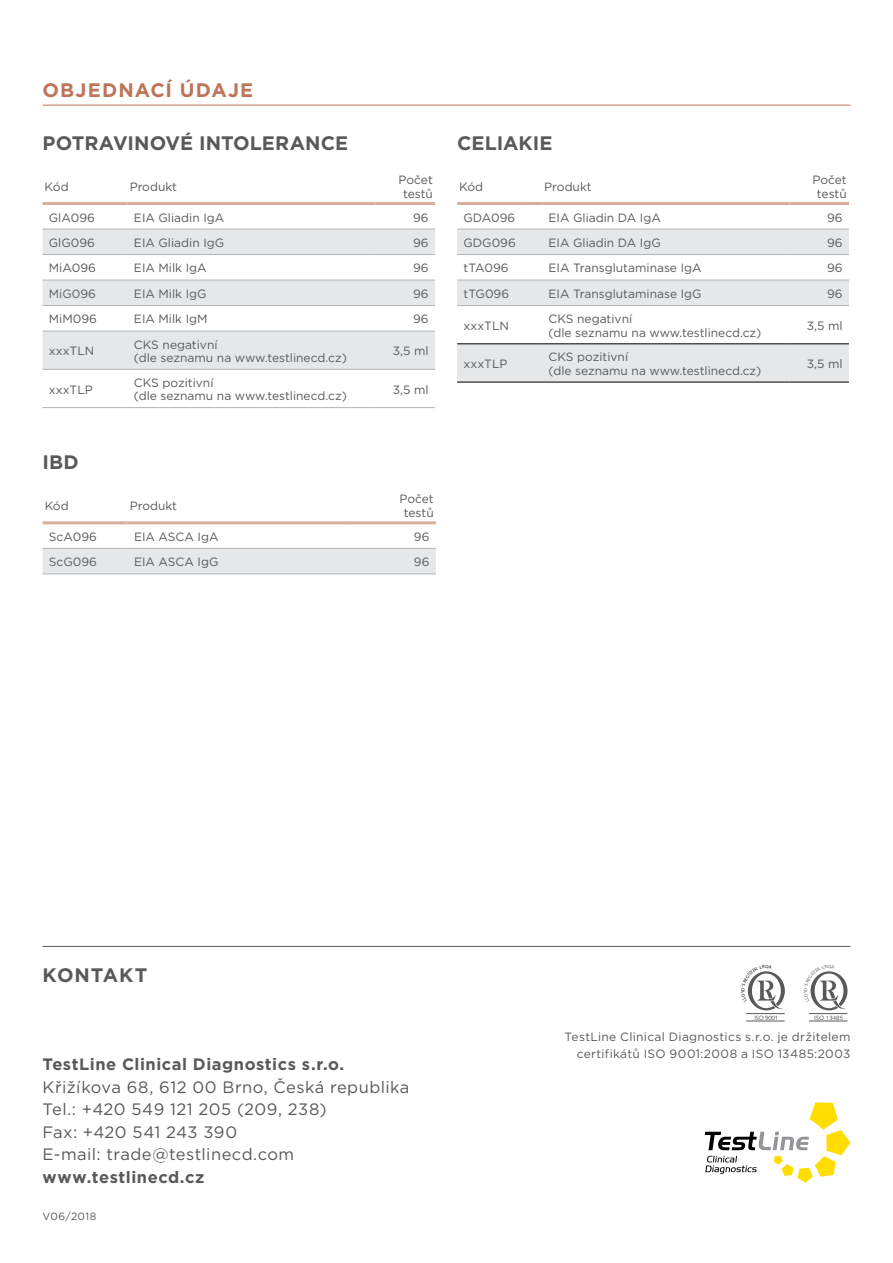
<style>
.page{position:relative;width:893px;height:1263px;background:#fff}
.page>*{position:absolute;margin:0;border:0;box-sizing:border-box;transform-origin:0 0}
.t1{font:700 19.5px "Gotham";letter-spacing:.005em;color:#58595b}
.t2{font:700 19.5px "Gotham";letter-spacing:.06em;color:#be7458}
.t3{font:700 19.5px "Gotham";letter-spacing:.045em;color:#58595b}
.t4{font:16.5px/22.5px "Gotham";letter-spacing:.025em;color:#58595b}
.t5{font:700 16.5px "Gotham";letter-spacing:.03em;color:#58595b}
.t6{font:12px/24.3px "Gotham";color:#58595b;text-align:center}
.t7{font:12px/16.5px "Gotham";letter-spacing:.025em;color:#58595b;text-align:right}
.t8{font:10.5px "Gotham";letter-spacing:.03em;color:#58595b}
.t9{font:6.15px "Syntax CE";color:#58595b}
</style>
<div class="page">
<hr style="left:43px;top:105px;width:807px;height:1px;background:#be7458">
<svg style="left:43px;top:230px;width:392px;height:139px;fill:#e6e7e8"></svg>
<hr style="left:43px;top:202px;width:85px;height:3px;background:#d9af9c">
<hr style="left:128px;top:202px;width:248px;height:3px;background:#d9af9c">
<hr style="left:376px;top:202px;width:59px;height:3px;background:#d9af9c">
<hr style="left:43px;top:331px;width:85px;height:1px;background:#b1b4b6">
<hr style="left:128px;top:331px;width:248px;height:1px;background:#b1b4b6">
<hr style="left:376px;top:331px;width:59px;height:1px;background:#b1b4b6">
<hr style="left:43px;top:369px;width:85px;height:1px;background:#b1b4b6">
<hr style="left:128px;top:369px;width:248px;height:1px;background:#b1b4b6">
<hr style="left:376px;top:369px;width:59px;height:1px;background:#b1b4b6">
<hr style="left:43px;top:229px;width:85px;height:1px;background:#b1b4b6">
<hr style="left:128px;top:229px;width:248px;height:1px;background:#b1b4b6">
<hr style="left:376px;top:229px;width:59px;height:1px;background:#b1b4b6">
<hr style="left:43px;top:254px;width:85px;height:1px;background:#b1b4b6">
<hr style="left:128px;top:254px;width:248px;height:1px;background:#b1b4b6">
<hr style="left:376px;top:254px;width:59px;height:1px;background:#b1b4b6">
<hr style="left:43px;top:280px;width:85px;height:1px;background:#b1b4b6">
<hr style="left:128px;top:280px;width:248px;height:1px;background:#b1b4b6">
<hr style="left:376px;top:280px;width:59px;height:1px;background:#b1b4b6">
<hr style="left:43px;top:305px;width:85px;height:1px;background:#b1b4b6">
<hr style="left:128px;top:305px;width:248px;height:1px;background:#b1b4b6">
<hr style="left:376px;top:305px;width:59px;height:1px;background:#b1b4b6">
<hr style="left:43px;top:407px;width:85px;height:1px;background:#b1b4b6">
<hr style="left:128px;top:407px;width:248px;height:1px;background:#b1b4b6">
<hr style="left:376px;top:407px;width:59px;height:1px;background:#b1b4b6">
<div style="left:43px;top:549px;width:393px;height:24px;background:#e6e7e8"></div>
<hr style="left:43px;top:521px;width:85px;height:3px;background:#d9af9c">
<hr style="left:128px;top:521px;width:221px;height:3px;background:#d9af9c">
<hr style="left:349px;top:521px;width:87px;height:3px;background:#d9af9c">
<hr style="left:43px;top:548px;width:85px;height:1px;background:#b1b4b6">
<hr style="left:128px;top:548px;width:221px;height:1px;background:#b1b4b6">
<hr style="left:349px;top:548px;width:87px;height:1px;background:#b1b4b6">
<hr style="left:43px;top:573px;width:85px;height:1px;background:#b1b4b6">
<hr style="left:128px;top:573px;width:221px;height:1px;background:#b1b4b6">
<hr style="left:349px;top:573px;width:87px;height:1px;background:#b1b4b6">
<svg style="left:457px;top:230px;width:392px;height:152px;fill:#e6e7e8"></svg>
<hr style="left:457px;top:202px;width:85px;height:3px;background:#d9af9c">
<hr style="left:542px;top:202px;width:247px;height:3px;background:#d9af9c">
<hr style="left:789px;top:202px;width:60px;height:3px;background:#d9af9c">
<hr style="left:457px;top:280px;width:85px;height:1px;background:#b1b4b6">
<hr style="left:542px;top:280px;width:247px;height:1px;background:#b1b4b6">
<hr style="left:789px;top:280px;width:60px;height:1px;background:#b1b4b6">
<hr style="left:457px;top:305px;width:85px;height:1px;background:#b1b4b6">
<hr style="left:542px;top:305px;width:247px;height:1px;background:#b1b4b6">
<hr style="left:789px;top:305px;width:60px;height:1px;background:#b1b4b6">
<hr style="left:457px;top:343px;width:85px;height:1px;background:#000">
<hr style="left:542px;top:343px;width:247px;height:1px;background:#000">
<hr style="left:789px;top:343px;width:60px;height:1px;background:#000">
<hr style="left:457px;top:382px;width:85px;height:1px;background:#000">
<hr style="left:542px;top:382px;width:247px;height:1px;background:#000">
<hr style="left:789px;top:382px;width:60px;height:1px;background:#000">
<hr style="left:457px;top:229px;width:85px;height:1px;background:#b1b4b6">
<hr style="left:542px;top:229px;width:247px;height:1px;background:#b1b4b6">
<hr style="left:789px;top:229px;width:60px;height:1px;background:#b1b4b6">
<hr style="left:457px;top:254px;width:85px;height:1px;background:#b1b4b6">
<hr style="left:542px;top:254px;width:247px;height:1px;background:#b1b4b6">
<hr style="left:789px;top:254px;width:60px;height:1px;background:#b1b4b6">
<hr style="left:809px;top:1013px;width:38px;height:1px;background:#58595b">
<hr style="left:809px;top:1021px;width:38px;height:1px;background:#58595b">
<hr style="left:746px;top:1013px;width:39px;height:1px;background:#58595b">
<hr style="left:746px;top:1021px;width:39px;height:1px;background:#58595b">
<svg style="left:705px;top:1102px;width:145px;height:81px"></svg>
<hr style="left:43px;top:946px;width:807px;height:1px;background:#58595b">
<svg style="left:810px;top:967px;width:37px;height:43px"></svg>
<svg style="left:747px;top:967px;width:38px;height:43px"></svg>
<h1 class="t2" style="left:43px;top:77px;width:212px">OBJEDNACÍ ÚDAJE</h1>
<h1 class="t1" style="left:43px;top:130px;width:307px">POTRAVINOVÉ INTOLERANCE</h1>
<p class="t6" style="left:45px;top:174px;width:25px">Kód</p>
<p class="t6" style="left:130px;top:174px;width:49px">Produkt</p>
<p class="t6" style="left:49px;top:205px;width:48px">GlA096</p>
<p class="t6" style="left:134px;top:205px;width:92px">EIA Gliadin IgA</p>
<p class="t6" style="left:49px;top:230px;width:48px">GlG096</p>
<p class="t6" style="left:134px;top:230px;width:92px">EIA Gliadin IgG</p>
<p class="t6" style="left:49px;top:256px;width:49px">MiA096</p>
<p class="t6" style="left:134px;top:256px;width:74px">EIA Milk IgA</p>
<p class="t6" style="left:49px;top:281px;width:49px">MiG096</p>
<p class="t6" style="left:134px;top:281px;width:74px">EIA Milk IgG</p>
<p class="t6" style="left:49px;top:307px;width:50px">MiM096</p>
<p class="t6" style="left:134px;top:307px;width:75px">EIA Milk IgM</p>
<p class="t6" style="left:399px;top:167px;width:36px">Počet</p>
<p class="t6" style="left:403px;top:181px;width:31px">testů<br>96</p>
<p class="t6" style="left:413px;top:230px;width:17px">96</p>
<p class="t6" style="left:413px;top:256px;width:17px">96</p>
<p class="t6" style="left:413px;top:281px;width:17px">96</p>
<p class="t6" style="left:413px;top:307px;width:17px">96</p>
<p class="t6" style="left:134px;top:332px;width:85px">CKS negativní</p>
<p class="t6" style="left:49px;top:339px;width:47px">xxxTLN</p>
<p class="t6" style="left:393px;top:339px;width:37px">3,5 ml</p>
<p class="t6" style="left:134px;top:345px;width:214px;line-height:24.8px;text-align:left">(dle seznamu na www.testlinecd.cz)<br>CKS pozitivní</p>
<p class="t6" style="left:49px;top:377px;width:45px">xxxTLP</p>
<p class="t6" style="left:393px;top:377px;width:37px">3,5 ml</p>
<p class="t6" style="left:134px;top:384px;width:214px">(dle seznamu na www.testlinecd.cz)</p>
<h1 class="t1" style="left:43px;top:450px;width:38px">IBD</h1>
<p class="t6" style="left:45px;top:493px;width:25px">Kód</p>
<p class="t6" style="left:49px;top:525px;width:50px">ScA096</p>
<p class="t6" style="left:130px;top:493px;width:49px">Produkt</p>
<p class="t6" style="left:134px;top:525px;width:86px">EIA ASCA IgA</p>
<p class="t6" style="left:399px;top:487px;width:36px">Počet</p>
<p class="t6" style="left:404px;top:500px;width:31px">testů<br>96</p>
<p class="t6" style="left:49px;top:550px;width:50px">ScG096</p>
<p class="t6" style="left:134px;top:550px;width:86px">EIA ASCA IgG</p>
<p class="t6" style="left:414px;top:550px;width:17px">96</p>
<h1 class="t1" style="left:457px;top:130px;width:97px">CELIAKIE</h1>
<p class="t6" style="left:459px;top:174px;width:25px">Kód</p>
<p class="t6" style="left:544px;top:174px;width:49px">Produkt</p>
<p class="t6" style="left:463px;top:205px;width:53px">GDA096</p>
<p class="t6" style="left:549px;top:205px;width:114px">EIA Gliadin DA IgA</p>
<p class="t6" style="left:463px;top:230px;width:54px">GDG096</p>
<p class="t6" style="left:549px;top:230px;width:114px">EIA Gliadin DA IgG</p>
<p class="t6" style="left:463px;top:256px;width:47px">tTA096</p>
<p class="t6" style="left:549px;top:256px;width:155px">EIA Transglutaminase IgA</p>
<p class="t6" style="left:464px;top:281px;width:47px">tTG096</p>
<p class="t6" style="left:549px;top:281px;width:154px">EIA Transglutaminase IgG</p>
<p class="t6" style="left:812px;top:167px;width:36px">Počet</p>
<p class="t6" style="left:817px;top:181px;width:31px">testů<br>96</p>
<p class="t6" style="left:827px;top:230px;width:17px">96</p>
<p class="t6" style="left:827px;top:256px;width:17px">96</p>
<p class="t6" style="left:827px;top:281px;width:17px">96</p>
<p class="t6" style="left:549px;top:306px;width:85px">CKS negativní</p>
<p class="t6" style="left:464px;top:313px;width:47px">xxxTLN</p>
<p class="t6" style="left:807px;top:313px;width:37px">3,5 ml</p>
<p class="t6" style="left:549px;top:320px;width:214px;line-height:24.8px;text-align:left">(dle seznamu na www.testlinecd.cz)<br>CKS pozitivní</p>
<p class="t6" style="left:464px;top:351px;width:45px">xxxTLP</p>
<p class="t6" style="left:807px;top:351px;width:37px">3,5 ml</p>
<p class="t6" style="left:549px;top:358px;width:214px">(dle seznamu na www.testlinecd.cz)</p>
<h1 class="t3" style="left:43px;top:962px;width:106px">KONTAKT</h1>
<h2 class="t5" style="left:43px;top:1053px;width:303px">TestLine Clinical Diagnostics o.r.s .</h2>
<h2 class="t4" style="left:43px;top:1075px;width:368px">Křižíkova 68, 612 00 Brno, Česká republika<br>Tel.: +420 549 121 205 )209, 238(<br>Fax: +420 541 243 390<br>E-mail: trade@testlinecd.com</h2>
<h2 class="t5" style="left:43px;top:1166px;width:163px">www.testlinecd.cz</h2>
<p class="t8" style="left:43px;top:1210px;width:55px">V06/2018</p>
<p class="t9" style="left:754px;top:1014px;width:25px">ISO 9001</p>
<p class="t9" style="left:814px;top:1014px;width:30px">ISO 13485</p>
<p class="t7" style="left:565px;top:1028px;width:287px">TestLine Clinical Diagnostics o.r.s je. držitelem certifikátů ISO 9001:2008 a ISO 13485:2003</p>
</div>
